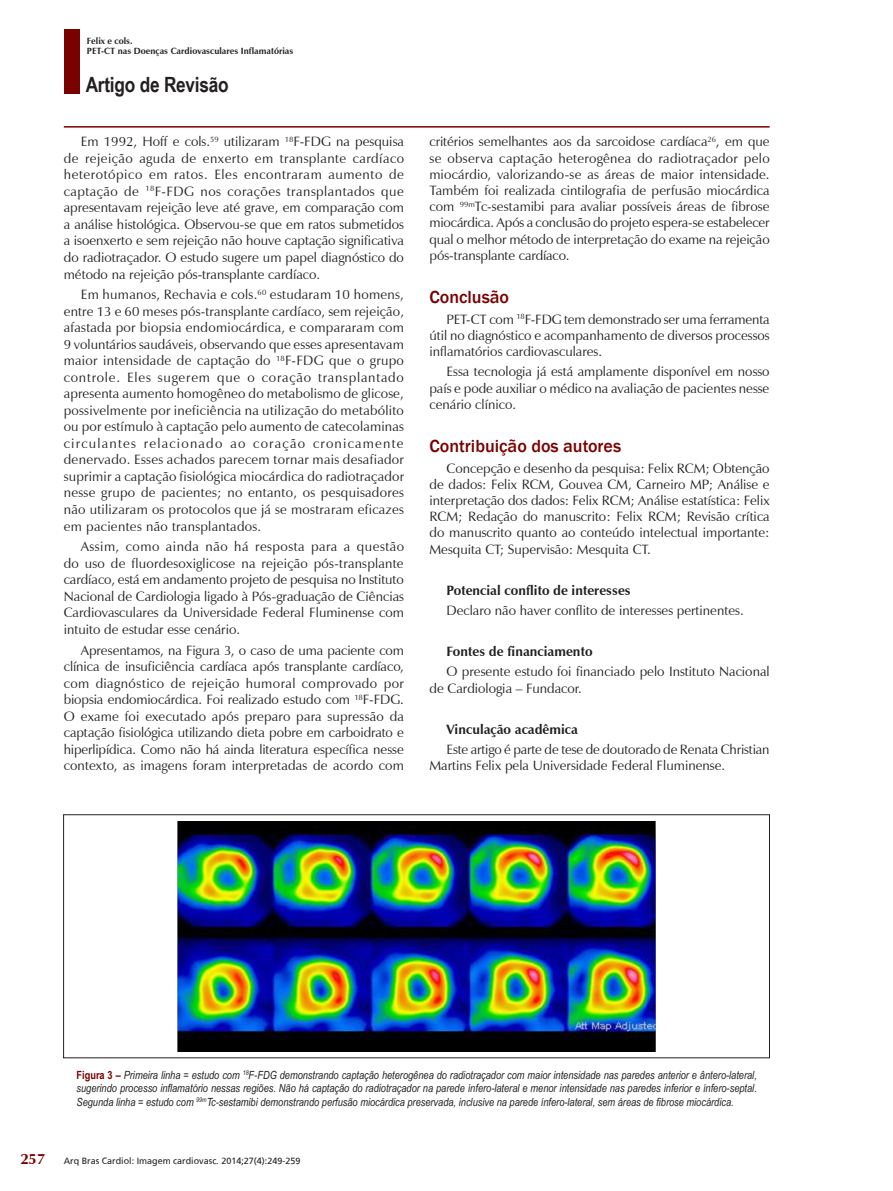
<style>
.page{position:relative;width:893px;height:1191px;background:#fff}
.page>*{position:absolute;margin:0;border:0;box-sizing:border-box;transform-origin:0 0}
.t1{font:700 21px "Arial Narrow";letter-spacing:-.01em;color:#231f20}
._02_-_TITULO_-_MATER{font:500 18px "Franklin Gothic";color:#790100}
.t2{font:700 15px "Zapf Humanist 601 BT";color:#790100}
._01-TEXTO_BASICO{font:13.5px/16.5px "Zapf Humanist 601 BT";color:#231f20;text-align:justify}
._04_-_SUBTITULO_SECU{font:700 13.5px "Zapf Humanist 601 BT";color:#231f20}
._06_-_LEGENDA_FIGURA{font:italic 11.25px/13.5px "Arial Narrow";color:#231f20;text-align:justify}
.t3{font:700 9px/10.8px "Zapf Humanist 601 BT";color:#231f20}
.t4{font:9px "Frutiger";color:#231f20}
.s1{font-weight:700;font-style:normal;color:#790100}
</style>
<div class="page">
<hr style="left:64px;top:126px;width:706px;height:2px;background:#790100">
<div style="left:64px;top:29px;width:16px;height:65px;background:#790100"></div>
<div style="left:63px;top:814px;width:707px;height:244px;border:1px solid #231f20"></div>
<img style="left:177px;top:821px;width:479px;height:230px">
<p class="t3" style="left:87px;top:35px;width:208px">Felix e cols.<br>PET-CT nas Doenças Cardiovasculares Inflamatórias</p>
<h1 class="t1" style="left:86px;top:69px;width:145px">Artigo de Revisão</h1>
<p class="_01-TEXTO_BASICO" style="left:64px;top:133px;width:342px;text-indent:17px">Em 1992, Hoff e cols.<sup>59</sup> utilizaram <sup>18</sup>F-FDG na pesquisa de rejeição aguda de enxerto em transplante cardíaco heterotópico em ratos. Eles encontraram aumento de captação de <sup>18</sup>F-FDG nos corações transplantados que apresentavam rejeição leve até grave, em comparação com a análise histológica. Observou-se que em ratos submetidos a isoenxerto e sem rejeição não houve captação significativa do radiotraçador. O estudo sugere um papel diagnóstico do método na rejeição pós-transplante cardíaco.</p>
<p class="_01-TEXTO_BASICO" style="left:64px;top:286px;width:342px;text-indent:17px">Em humanos, Rechavia e cols.<sup>60</sup> estudaram 10 homens, entre 13 e 60 meses pós-transplante cardíaco, sem rejeição, afastada por biopsia endomiocárdica, e compararam com 9 voluntários saudáveis, observando que esses apresentavam maior intensidade de captação do <sup>18</sup>F-FDG que o grupo controle. Eles sugerem que o coração transplantado apresenta aumento homogêneo do metabolismo de glicose, possivelmente por ineficiência na utilização do metabólito ou por estímulo à captação pelo aumento de catecolaminas circulantes relacionado ao coração cronicamente denervado. Esses achados parecem tornar mais desafiador suprimir a captação fisiológica miocárdica do radiotraçador nesse grupo de pacientes; no entanto, os pesquisadores não utilizaram os protocolos que já se mostraram eficazes em pacientes não transplantados.</p>
<p class="_01-TEXTO_BASICO" style="left:64px;top:538px;width:342px;text-indent:17px">Assim, como ainda não há resposta para a questão do uso de fluordesoxiglicose na rejeição pós-transplante cardíaco, está em andamento projeto de pesquisa no Instituto Nacional de Cardiologia ligado à Pós-graduação de Ciências Cardiovasculares da Universidade Federal Fluminense com intuito de estudar esse cenário.</p>
<p class="_01-TEXTO_BASICO" style="left:64px;top:642px;width:342px;text-indent:17px">Apresentamos, na Figura 3, o caso de uma paciente com clínica de insuficiência cardíaca após transplante cardíaco, com diagnóstico de rejeição humoral comprovado por biopsia endomiocárdica. Foi realizado estudo com <sup>18</sup>F-FDG.<br>O exame foi executado após preparo para supressão da captação fisiológica utilizando dieta pobre em carboidrato e hiperlipídica. Como não há ainda literatura específica nesse contexto, as imagens foram interpretadas de acordo com</p>
<p class="_01-TEXTO_BASICO" style="left:429px;top:134px;width:342px">critérios semelhantes aos da sarcoidose cardíaca<sup>26</sup>, em que se observa captação heterogênea do radiotraçador pelo miocárdio, valorizando-se as áreas de maior intensidade.<br>Também foi realizada cintilografia de perfusão miocárdica com <sup>99m</sup>Tc‑sestamibi para avaliar possíveis áreas de fibrose miocárdica. Após a conclusão do projeto espera-se estabelecer qual o melhor método de interpretação do exame na rejeição pós-transplante cardíaco.</p>
<p class="_02_-_TITULO_-_MATER" style="left:429px;top:286px;width:81px">Conclusão</p>
<p class="_01-TEXTO_BASICO" style="left:429px;top:311px;width:342px;text-indent:17px">PET-CT com <sup>18</sup>F-FDG tem demonstrado ser uma ferramenta útil no diagnóstico e acompanhamento de diversos processos inflamatórios cardiovasculares.</p>
<p class="_01-TEXTO_BASICO" style="left:429px;top:364px;width:342px;text-indent:17px">Essa tecnologia já está amplamente disponível em nosso país e pode auxiliar o médico na avaliação de pacientes nesse cenário clínico.</p>
<p class="_02_-_TITULO_-_MATER" style="left:429px;top:435px;width:193px">Contribuição dos autores</p>
<p class="_01-TEXTO_BASICO" style="left:429px;top:460px;width:342px;text-indent:17px">Concepção e desenho da pesquisa: Felix RCM; Obtenção de dados: Felix RCM, Gouvea CM, Carneiro MP; Análise e interpretação dos dados: Felix RCM; Análise estatística: Felix RCM; Redação do manuscrito: Felix RCM; Revisão crítica do manuscrito quanto ao conteúdo intelectual importante:<br>Mesquita CT; Supervisão: Mesquita CT.</p>
<p class="_04_-_SUBTITULO_SECU" style="left:446px;top:581px;width:186px">Potencial conflito de interesses</p>
<p class="_01-TEXTO_BASICO" style="left:446px;top:602px;width:299px">Declaro não haver conflito de interesses pertinentes.</p>
<p class="_04_-_SUBTITULO_SECU" style="left:446px;top:643px;width:147px">Fontes de financiamento</p>
<p class="_01-TEXTO_BASICO" style="left:429px;top:663px;width:342px;text-indent:17px">O presente estudo foi financiado pelo Instituto Nacional de Cardiologia – Fundacor.</p>
<p class="_04_-_SUBTITULO_SECU" style="left:446px;top:720px;width:133px">Vinculação acadêmica</p>
<p class="_01-TEXTO_BASICO" style="left:429px;top:741px;width:342px;text-indent:17px">Este artigo é parte de tese de doutorado de Renata Christian<br>Martins Felix pela Universidade Federal Fluminense.</p>
<p class="t2" style="left:20px;top:1149px;width:26px">257</p>
<p class="_06_-_LEGENDA_FIGURA" style="left:77px;top:1068px;width:682px"><span class="s1">Figura 3 –</span> Primeira linha = estudo com <sup>18</sup>F-FDG demonstrando captação heterogênea do radiotraçador com maior intensidade nas paredes anterior e ântero-lateral, sugerindo processo inflamatório nessas regiões. Não há captação do radiotraçador na parede ínfero-lateral e menor intensidade nas paredes inferior e ínfero-septal.<br>Segunda linha = estudo com <sup>99m</sup>Tc-sestamibi demonstrando perfusão miocárdica preservada, inclusive na parede ínfero-lateral, sem áreas de fibrose miocárdica.</p>
<p class="t4" style="left:64px;top:1155px;width:238px">Arq Bras Cardiol: Imagem cardiovasc. 2014;27(4):249-259</p>
</div>
